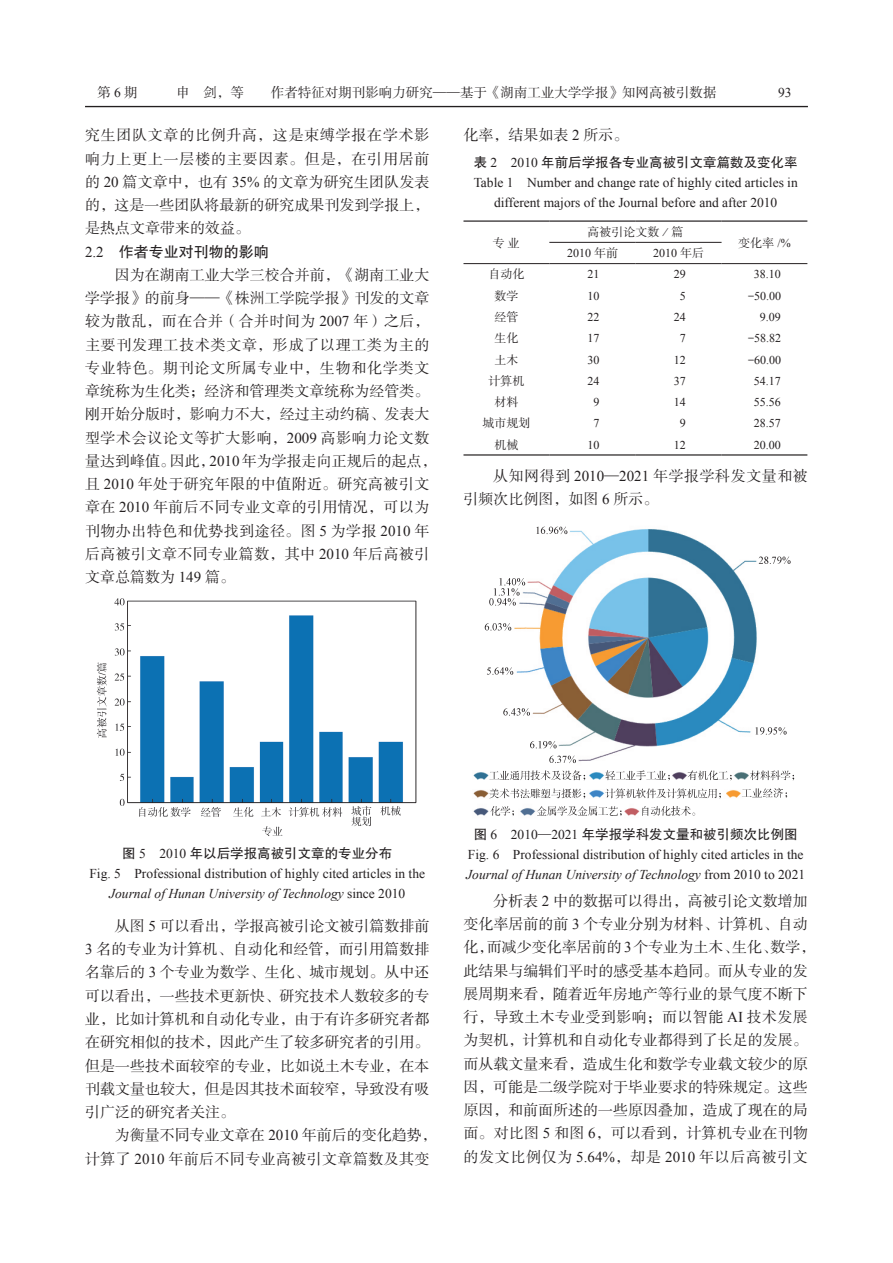
<style>
.page{position:relative;width:893px;height:1263px;background:#fff}
.page>*{position:absolute;margin:0;border:0;box-sizing:border-box;transform-origin:0 0}
.正文字体{font:15px/23.2px "FZSSJW GB1 0";color:#231f20;text-align:justify}
.正文字体-2{font:15px/23.2px "FZSSJW GB1 0";letter-spacing:.025em;color:#231f20}
.正文字体-3{font:15px/23.2px "FZSSJW GB1 0";letter-spacing:.035em;color:#231f20}
.二级标题{font:15px "FZHTJW GB1 0";color:#231f20}
.图名_表名{font:13.5px/20px "Times New Roman";color:#231f20;text-align:center}
.图名_表名-2{font:13.5px "FZHTJW GB1 0";color:#231f20}
.书眉中{font:13.5px "FZSSJW GB1 0";color:#231f20}
.书眉左{font:13.5px "FZSSJW GB1 0";color:#231f20}
.表中文字{font:12px "Times New Roman";color:#231f20}
.表中文字-2{font:12px "FZSSJW GB1 0";color:#231f20}
.s1{font-family:"Times New Roman"}
.s2{font-family:"FZSSJW GB1 0"}
.s3{color:#fff}
.s4{font-style:italic}
</style>
<div class="page">
<hr style="left:85px;top:106px;width:723px;height:1px;background:#231f20">
<hr style="left:463px;top:220px;width:86px;height:2px;background:#231f20">
<hr style="left:549px;top:220px;width:87px;height:2px;background:#231f20">
<hr style="left:636px;top:220px;width:86px;height:2px;background:#231f20">
<hr style="left:722px;top:220px;width:85px;height:2px;background:#231f20">
<hr style="left:463px;top:454px;width:86px;height:2px;background:#231f20">
<hr style="left:549px;top:454px;width:87px;height:2px;background:#231f20">
<hr style="left:636px;top:454px;width:86px;height:2px;background:#231f20">
<hr style="left:722px;top:454px;width:85px;height:2px;background:#231f20">
<hr style="left:549px;top:242px;width:87px;height:1px;background:#231f20">
<hr style="left:636px;top:242px;width:86px;height:1px;background:#231f20">
<hr style="left:549px;top:263px;width:87px;height:1px;background:#231f20">
<hr style="left:636px;top:263px;width:86px;height:1px;background:#231f20">
<hr style="left:463px;top:263px;width:86px;height:1px;background:#231f20">
<hr style="left:722px;top:263px;width:85px;height:1px;background:#231f20">
<img style="left:96px;top:598px;width:321px;height:238px">
<img style="left:473px;top:526px;width:322px;height:290px">
<p class="书眉左" style="left:98px;top:85px;width:41px">第<span class="s1">6</span>期</p>
<p class="书眉中" style="left:176px;top:85px;width:542px">申 剑，等　　作者特征对期刊影响力研究——基于《湖南工业大学学报》知网高被引数据</p>
<p class="图名_表名" style="left:778px;top:82px;width:15px">93</p>
<p class="正文字体" style="left:85px;top:124px;width:346px">究生团队文章的比例升高，这是束缚学报在学术影响力上更上一层楼的主要因素。但是，在引用居前的 <span class="s1">20</span> 篇文章中，也有 <span class="s1">35%</span> 的文章为研究生团队发表的，这是一些团队将最新的研究成果刊发到学报上，是热点文章带来的效益。</p>
<p class="二级标题" style="left:85px;top:243px;width:185px"><span class="s1">2.2</span> 作者专业对刊物的影响</p>
<p class="正文字体-2" style="left:85px;top:264px;width:353px;text-indent:30px">因为在湖南工业大学三校合并前，《湖南工业大学学报》的前身——《株洲工学院学报》刊发的文章较为散乱，而在合并（合并时间为 <span class="s1">2007</span> 年）之后，主要刊发理工技术类文章，形成了以理工类为主的专业特色。期刊论文所属专业中，生物和化学类文章统称为生化类；经济和管理类文章统称为经管类。刚开始分版时，影响力不大，经过主动约稿、发表大型学术会议论文等扩大影响，<span class="s1">2009</span> 高影响力论文数量达到峰值。因此，<span class="s1">2010</span> 年为学报走向正规后的起点，且 <span class="s1">2010</span> 年处于研究年限的中值附近。研究高被引文章在 <span class="s1">2010</span> 年前后不同专业文章的引用情况，可以为刊物办出特色和优势找到途径。图 <span class="s1">5</span> 为学报 <span class="s1">2010</span> 年后高被引文章不同专业篇数，其中 <span class="s1">2010</span> 年后高被引文章总篇数为 <span class="s1">149</span> 篇。</p>
<p class="正文字体" style="left:463px;top:124px;width:166px">化率，结果如表 <span class="s1">2</span> 所示。</p>
<p class="图名_表名-2" style="left:474px;top:155px;width:326px">表 <span class="s1">2 2010</span> 年前后学报各专业高被引文章篇数及变化率</p>
<p class="图名_表名" style="left:474px;top:172px;width:326px">Table 1 Number and change rate of highly cited articles in different majors of the Journal before and after 2010</p>
<p class="表中文字-2" style="left:493px;top:236px;width:28px">专业</p>
<p class="表中文字-2" style="left:587px;top:226px;width:97px">高被引论文数／篇</p>
<p class="表中文字-2" style="left:738px;top:236px;width:54px">变化率 <span class="s1">/%</span></p>
<p class="表中文字" style="left:567px;top:245px;width:52px">2010 <span class="s2">年前</span></p>
<p class="表中文字" style="left:653px;top:245px;width:52px">2010 <span class="s2">年后</span></p>
<p class="表中文字-2" style="left:488px;top:268px;width:37px">自动化</p>
<p class="表中文字" style="left:587px;top:266px;width:13px">21</p>
<p class="表中文字" style="left:674px;top:266px;width:13px">29</p>
<p class="表中文字" style="left:754px;top:266px;width:28px">38.10</p>
<p class="表中文字-2" style="left:494px;top:289px;width:25px">数学</p>
<p class="表中文字" style="left:587px;top:288px;width:13px">10</p>
<p class="表中文字" style="left:680px;top:288px;width:7px">5</p>
<p class="表中文字" style="left:748px;top:288px;width:35px"><span class="s2">-</span>50.00</p>
<p class="表中文字-2" style="left:494px;top:311px;width:25px">经管</p>
<p class="表中文字" style="left:587px;top:309px;width:13px">22</p>
<p class="表中文字" style="left:674px;top:309px;width:13px">24</p>
<p class="表中文字" style="left:754px;top:309px;width:28px"><span class="s3">0</span>9.09</p>
<p class="表中文字-2" style="left:494px;top:332px;width:25px">生化</p>
<p class="表中文字" style="left:587px;top:330px;width:13px">17</p>
<p class="表中文字" style="left:680px;top:330px;width:7px">7</p>
<p class="表中文字" style="left:748px;top:330px;width:35px"><span class="s2">-</span>58.82</p>
<p class="表中文字-2" style="left:494px;top:353px;width:25px">土木</p>
<p class="表中文字" style="left:587px;top:351px;width:13px">30</p>
<p class="表中文字" style="left:674px;top:351px;width:13px">12</p>
<p class="表中文字" style="left:748px;top:351px;width:35px"><span class="s2">-</span>60.00</p>
<p class="表中文字-2" style="left:488px;top:374px;width:37px">计算机</p>
<p class="表中文字" style="left:587px;top:373px;width:13px">24</p>
<p class="表中文字" style="left:674px;top:373px;width:13px">37</p>
<p class="表中文字" style="left:754px;top:373px;width:28px">54.17</p>
<p class="表中文字-2" style="left:494px;top:396px;width:25px">材料</p>
<p class="表中文字" style="left:593px;top:394px;width:7px">9</p>
<p class="表中文字" style="left:674px;top:394px;width:13px">14</p>
<p class="表中文字" style="left:754px;top:394px;width:28px">55.56</p>
<p class="表中文字-2" style="left:482px;top:417px;width:49px">城市规划</p>
<p class="表中文字" style="left:593px;top:415px;width:7px">7</p>
<p class="表中文字" style="left:680px;top:415px;width:7px">9</p>
<p class="表中文字" style="left:754px;top:415px;width:28px">28.57</p>
<p class="表中文字-2" style="left:494px;top:438px;width:25px">机械</p>
<p class="表中文字" style="left:587px;top:436px;width:13px">10</p>
<p class="表中文字" style="left:674px;top:436px;width:13px">12</p>
<p class="表中文字" style="left:754px;top:436px;width:28px">20.00</p>
<p class="正文字体-3" style="left:463px;top:465px;width:346px;text-indent:30px">从知网得到 <span class="s1">2010</span>—<span class="s1">2021</span> 年学报学科发文量和被引频次比例图，如图 <span class="s1">6</span> 所示。</p>
<p class="图名_表名-2" style="left:122px;top:845px;width:271px">图 <span class="s1">5 2010</span> 年以后学报高被引文章的专业分布</p>
<p class="图名_表名" style="left:89px;top:863px;width:337px">Fig. 5 Professional distribution of highly cited articles in the<br><span class="s4">Journal of Hunan University of Technology</span> since 2010</p>
<p class="正文字体" style="left:85px;top:915px;width:346px;text-indent:30px">从图 <span class="s1">5</span> 可以看出，学报高被引论文被引篇数排前<span class="s1">3</span> 名的专业为计算机、自动化和经管，而引用篇数排名靠后的 <span class="s1">3</span> 个专业为数学、生化、城市规划。从中还可以看出，一些技术更新快、研究技术人数较多的专业，比如计算机和自动化专业，由于有许多研究者都在研究相似的技术，因此产生了较多研究者的引用。但是一些技术面较窄的专业，比如说土木专业，在本刊载文量也较大，但是因其技术面较窄，导致没有吸引广泛的研究者关注。</p>
<p class="正文字体-2" style="left:85px;top:1124px;width:353px;text-indent:30px">为衡量不同专业文章在 <span class="s1">2010</span> 年前后的变化趋势，计算了 <span class="s1">2010</span> 年前后不同专业高被引文章篇数及其变</p>
<p class="图名_表名-2" style="left:474px;top:826px;width:326px">图 <span class="s1">6 2010</span><span class="s2">—</span><span class="s1">2021</span> 年学报学科发文量和被引频次比例图</p>
<p class="图名_表名" style="left:466px;top:844px;width:340px;text-align:left">Fig. 6 Professional distribution of highly cited articles in the<br><span class="s4">Journal of Hunan University of Technology</span> from 2010 to 2021</p>
<p class="正文字体" style="left:463px;top:890px;width:353px;text-align:left;text-indent:30px">分析表 <span class="s1">2</span> 中的数据可以得出，高被引论文数增加变化率居前的前 <span class="s1">3</span> 个专业分别为材料、计算机、自动化，而减少变化率居前的<span class="s1">3</span>个专业为土木、生化、数学，此结果与编辑们平时的感受基本趋同。而从专业的发展周期来看，随着近年房地产等行业的景气度不断下行，导致土木专业受到影响；而以智能 <span class="s1">AI</span> 技术发展为契机，计算机和自动化专业都得到了长足的发展。而从载文量来看，造成生化和数学专业载文较少的原因，可能是二级学院对于毕业要求的特殊规定。这些原因，和前面所述的一些原因叠加，造成了现在的局面。对比图 <span class="s1">5</span> 和图 <span class="s1">6</span>，可以看到，计算机专业在刊物的发文比例仅为 <span class="s1">5.64%</span>，却是 <span class="s1">2010</span> 年以后高被引文</p>
</div>
